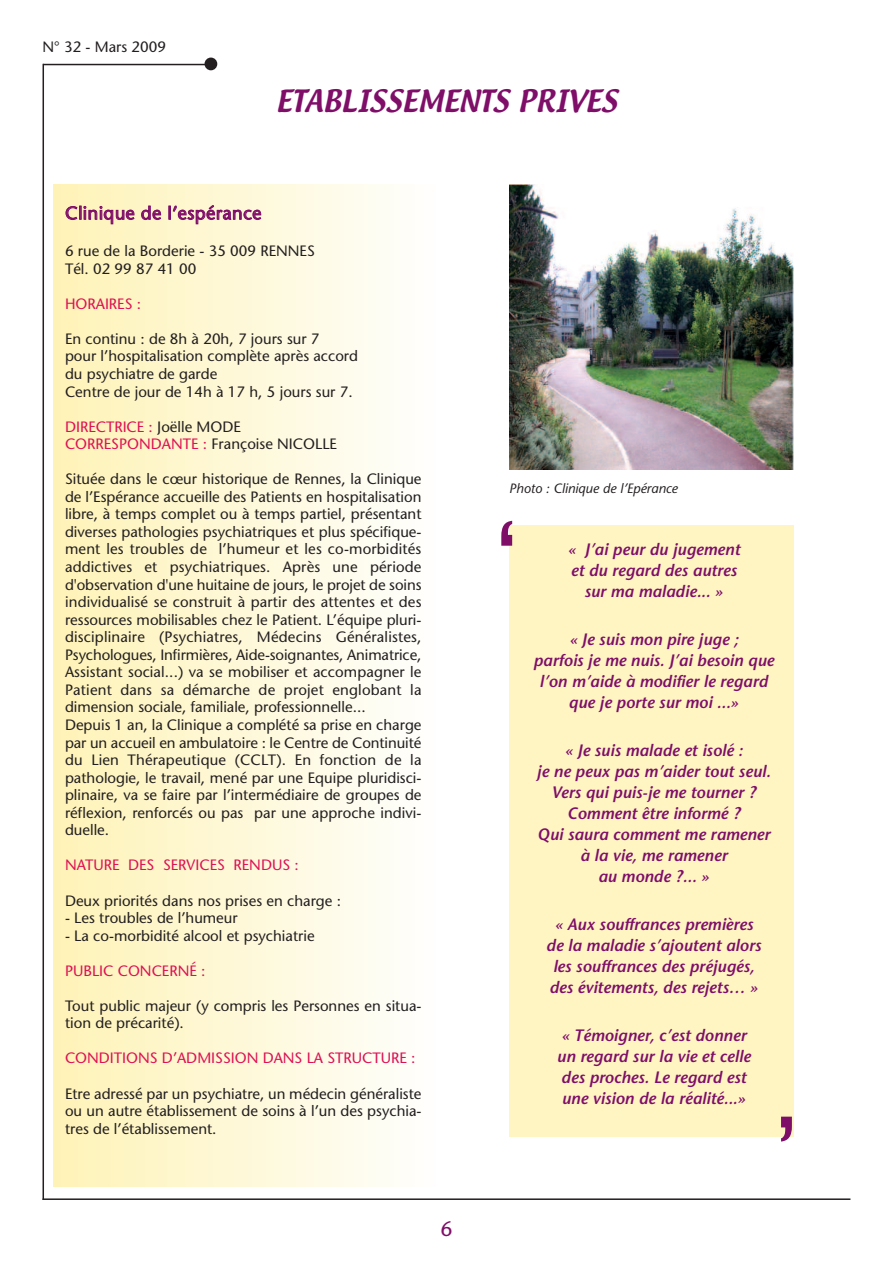
<style>
.page{position:relative;width:893px;height:1263px;background:#fff}
.page>*{position:absolute;margin:0;border:0;box-sizing:border-box;transform-origin:0 0}
.t1{font:90px "Lucida Sans";color:#7f0e69}
.t2{font:27px "Textile";color:#7f0e69}
.t3{font:21px "Stone Sans";color:#7f0e69}
.t4{font:18px "Stone Sans";letter-spacing:.03em;color:#7f0e69}
.t5{font:italic 600 16.5px/21px "Stone Sans";color:#7f0e69;text-align:center}
.t6{font:15px/17.5px "Stone Sans";color:#231f20}
.t7{font:15px/17.5px "Stone Sans";color:#de1154}
.t8{font:italic 13.5px "Stone Sans";color:#231f20}
.s1{color:#231f20}
</style>
<div class="page">
<div style="left:53px;top:185px;width:383px;height:1001px;background:linear-gradient(to right,#fef3b6,#fefefd)"></div>
<hr style="left:43px;top:1198px;width:807px;height:2px;background:#231f20">
<div style="left:205px;top:58px;width:12px;height:12px;background:#231f20;border-radius:50%"></div>
<img style="left:509px;top:185px;width:284px;height:284px">
<hr style="left:43px;top:64px;width:174px;height:1px;background:#231f20">
<hr style="left:43px;top:64px;width:1px;height:1136px;background:#231f20">
<div style="left:509px;top:525px;width:285px;height:612px;background:#fef5c2"></div>
<p class="t6" style="left:43px;top:40px;width:125px">N° 32 - Mars 2009</p>
<h2 class="t2" style="left:276px;top:87px;width:343px">ETABLISSEMENTS PRIVES</h2>
<p class="t4" style="left:65px;top:206px;width:198px">Clinique de l’espérance</p>
<p class="t6" style="left:65px;top:244px;width:251px">6 rue de la Borderie - 35 009 RENNES<br>Tél. 02 99 87 41 00</p>
<p class="t7" style="left:65px;top:296px;width:78px">HORAIRES :</p>
<p class="t6" style="left:65px;top:331px;width:295px">En continu : de 8h à 20h, 7 jours sur 7<br>pour l’hospitalisation complète après accord du psychiatre de garde<br>Centre de jour de 14h à 17 h, 5 jours sur 7.</p>
<p class="t7" style="left:65px;top:419px;width:273px">DIRECTRICE : <span class="s1">Joëlle MODE<br></span>CORRESPONDANTE : <span class="s1">Françoise NICOLLE</span></p>
<p class="t6" style="left:65px;top:472px;width:358px">Située dans le cœur historique de Rennes, la Clinique de l’Espérance accueille des Patients en hospitalisation libre, à temps complet ou à temps partiel, présentant diverses pathologies psychiatriques et plus spécifique&shy;ment les troubles de l’humeur et les co-morbidités addictives et psychiatriques. Après une période d'observation d'une huitaine de jours, le projet de soins individualisé se construit à partir des attentes et des ressources mobilisables chez le Patient. L’équipe pluri&shy;disciplinaire (Psychiatres, Médecins Généralistes, Psychologues, Infirmières, Aide-soignantes, Animatrice, Assistant social...) va se mobiliser et accompagner le Patient dans sa démarche de projet englobant la dimension sociale, familiale, professionnelle...<br>Depuis 1 an, la Clinique a complété sa prise en charge par un accueil en ambulatoire : le Centre de Continuité du Lien Thérapeutique (CCLT). En fonction de la pathologie, le travail, mené par une Equipe pluridisci&shy;plinaire, va se faire par l’intermédiaire de groupes de réflexion, renforcés ou pas par une approche indivi&shy;duelle.</p>
<p class="t7" style="left:65px;top:858px;width:235px">NATURE DES SERVICES RENDUS :</p>
<p class="t6" style="left:65px;top:893px;width:277px">Deux priorités dans nos prises en charge :</p>
<p class="t6" style="left:65px;top:911px;width:174px">- Les troubles de l’humeur</p>
<p class="t6" style="left:65px;top:928px;width:251px">- La co-morbidité alcool et psychiatrie</p>
<p class="t7" style="left:65px;top:963px;width:142px">PUBLIC CONCERNÉ :</p>
<p class="t6" style="left:65px;top:998px;width:358px">Tout public majeur (y compris les Personnes en situa&shy;tion de précarité).</p>
<p class="t7" style="left:65px;top:1051px;width:352px">CONDITIONS D’ADMISSION DANS LA STRUCTURE :</p>
<p class="t6" style="left:65px;top:1086px;width:358px;text-align:justify">Etre adressé par un psychiatre, un médecin généraliste ou un autre établissement de soins à l’un des psychia&shy;tres de l’établissement.</p>
<h3 class="t3" style="left:440px;top:1220px;width:14px">6</h3>
<p class="t8" style="left:509px;top:483px;width:170px">Photo : Clinique de l’Epérance</p>
<h1 class="t1" style="left:492px;top:506px;width:30px">‘</h1>
<p class="t5" style="left:567px;top:540px;width:174px">« J’ai peur du jugement et du regard des autres sur ma maladie... »</p>
<p class="t5" style="left:533px;top:630px;width:242px">« Je suis mon pire juge ;<br>parfois je me nuis. J’ai besoin que l’on m’aide à modifier le regard que je porte sur moi ...»</p>
<p class="t5" style="left:537px;top:741px;width:235px">« Je suis malade et isolé :<br>je ne peux pas m’aider tout seul.<br>Vers qui puis-je me tourner ?<br>Comment être informé ?<br>Qui saura comment me ramener à la vie, me ramener<br>au monde ?... »</p>
<p class="t5" style="left:546px;top:915px;width:216px">« Aux souffrances premières de la maladie s’ajoutent alors les souffrances des préjugés, des évitements, des rejets… »</p>
<p class="t5" style="left:557px;top:1026px;width:195px;text-align:left">« Témoigner, c’est donner un regard sur la vie et celle des proches. Le regard est une vision de la réalité...»</p>
<h1 class="t1" style="left:801px;top:1156px;width:30px;rotate:-180deg">‘</h1>
</div>
